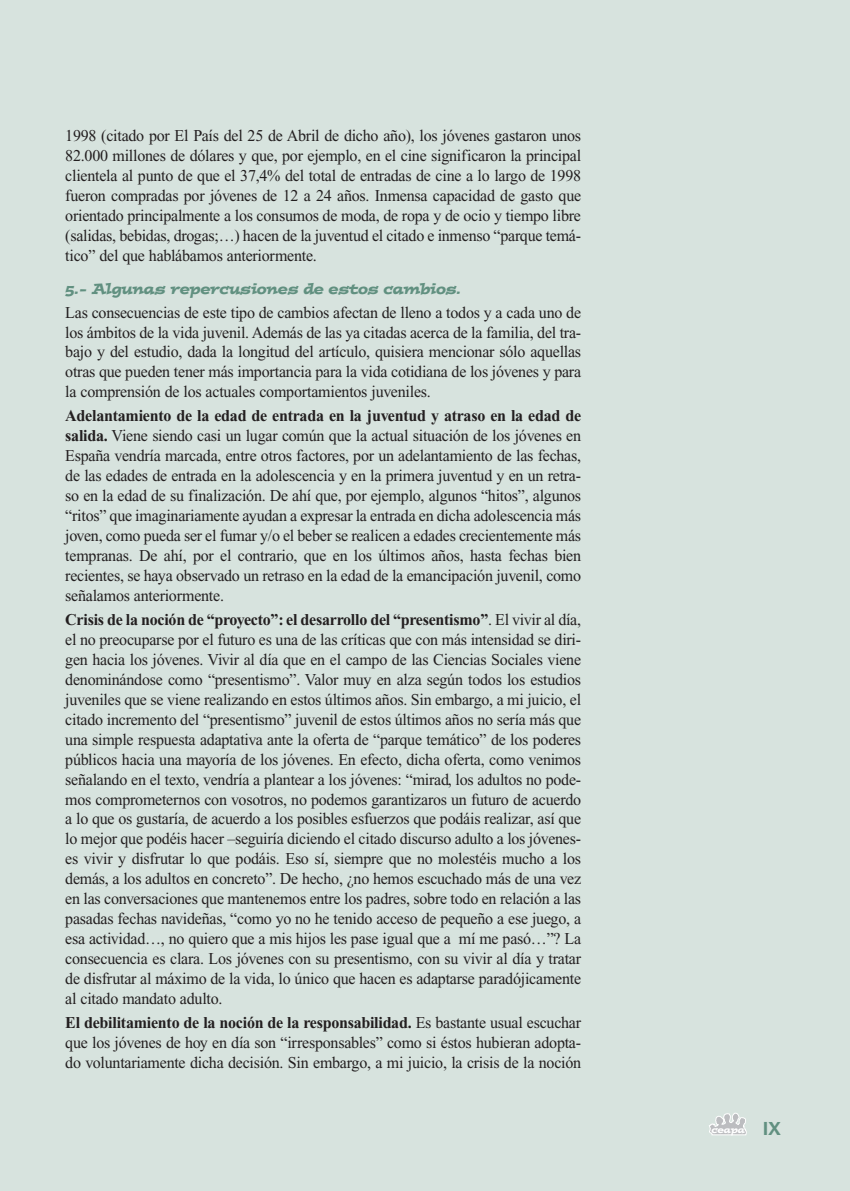
<style>
.page{position:relative;width:850px;height:1191px;background:#fff}
.page>*{position:absolute;margin:0;border:0;box-sizing:border-box;transform-origin:0 0}
.t1{font:16.5px/20px "Times";letter-spacing:-.015em;color:#231f20;text-align:justify}
.t2{font:700 16.5px "Times New Roman";letter-spacing:-.015em;color:#231f20}
.t3{font:italic 15px "Postino";letter-spacing:-.02em;color:#619080}
.t4{font:italic 9.45px "Postino";letter-spacing:-.01em;color:#fff}
.s1{font-family:"Times New Roman";font-weight:700}
.s2{font-family:"Times";font-weight:400}
.s3{font-family:"Univers";font-weight:700;font-style:normal;font-size:18px;color:#619080}
</style>
<div class="page">
<div style="left:0;top:1px;width:849px;height:1189px;background:#d7e3de"></div>
<svg style="left:709px;top:1112px;width:37px;height:22px"></svg>
<p class="t1" style="left:65px;top:127px;width:517px">1998 (citado por El País del 25 de Abril de dicho año), los jóvenes gastaron unos 82.000 millones de dólares y que, por ejemplo, en el cine significaron la principal clientela al punto de que el 37,4% del total de entradas de cine a lo largo de 1998 fueron compradas por jóvenes de 12 a 24 años. Inmensa capacidad de gasto que orientado principalmente a los consumos de moda, de ropa y de ocio y tiempo libre (salidas, bebidas, drogas;…) hacen de la juventud el citado e inmenso “parque temá&shy;tico” del que hablábamos anteriormente.</p>
<p class="t3" style="left:65px;top:284px;width:398px">5.- Algunas repercusiones de estos cambios.</p>
<p class="t1" style="left:65px;top:303px;width:517px">Las consecuencias de este tipo de cambios afectan de lleno a todos y a cada uno de los ámbitos de la vida juvenil. Además de las ya citadas acerca de la familia, del tra&shy;bajo y del estudio, dada la longitud del artículo, quisiera mencionar sólo aquellas otras que pueden tener más importancia para la vida cotidiana de los jóvenes y para la comprensión de los actuales comportamientos juveniles.</p>
<p class="t2" style="left:65px;top:410px;width:517px">Adelantamiento de la edad de entrada en la juventud y atraso en la edad de</p>
<p class="t1" style="left:65px;top:427px;width:517px"><span class="s1">salida.</span> Viene siendo casi un lugar común que la actual situación de los jóvenes en España vendría marcada, entre otros factores, por un adelantamiento de las fechas, de las edades de entrada en la adolescencia y en la primera juventud y en un retra&shy;so en la edad de su finalización. De ahí que, por ejemplo, algunos “hitos”, algunos “ritos” que imaginariamente ayudan a expresar la entrada en dicha adolescencia más joven, como pueda ser el fumar y/o el beber se realicen a edades crecientemente más tempranas. De ahí, por el contrario, que en los últimos años, hasta fechas bien recientes, se haya observado un retraso en la edad de la emancipación juvenil, como señalamos anteriormente.</p>
<p class="t2" style="left:65px;top:614px;width:517px">Crisis de la noción de “proyecto”: el desarrollo del “presentismo”<span class="s2">. El vivir al día,</span></p>
<p class="t1" style="left:65px;top:631px;width:517px">el no preocuparse por el futuro es una de las críticas que con más intensidad se diri&shy;gen hacia los jóvenes. Vivir al día que en el campo de las Ciencias Sociales viene denominándose como “presentismo”. Valor muy en alza según todos los estudios juveniles que se viene realizando en estos últimos años. Sin embargo, a mi juicio, el citado incremento del “presentismo” juvenil de estos últimos años no sería más que una simple respuesta adaptativa ante la oferta de “parque temático” de los poderes públicos hacia una mayoría de los jóvenes. En efecto, dicha oferta, como venimos señalando en el texto, vendría a plantear a los jóvenes: “mirad, los adultos no pode&shy;mos comprometernos con vosotros, no podemos garantizaros un futuro de acuerdo a lo que os gustaría, de acuerdo a los posibles esfuerzos que podáis realizar, así que lo mejor que podéis hacer –seguiría diciendo el citado discurso adulto a los jóvenes&shy;es vivir y disfrutar lo que podáis. Eso sí, siempre que no molestéis mucho a los demás, a los adultos en concreto”. De hecho, ¿no hemos escuchado más de una vez en las conversaciones que mantenemos entre los padres, sobre todo en relación a las pasadas fechas navideñas, “como yo no he tenido acceso de pequeño a ese juego, a esa actividad…, no quiero que a mis hijos les pase igual que a mí me pasó…”? La consecuencia es clara. Los jóvenes con su presentismo, con su vivir al día y tratar de disfrutar al máximo de la vida, lo único que hacen es adaptarse paradójicamente al citado mandato adulto.</p>
<p class="t2" style="left:65px;top:1016px;width:517px">El debilitamiento de la noción de la responsabilidad. <span class="s2">Es bastante usual escuchar</span></p>
<p class="t1" style="left:65px;top:1033px;width:517px">que los jóvenes de hoy en día son “irresponsables” como si éstos hubieran adopta&shy;do voluntariamente dicha decisión. Sin embargo, a mi juicio, la crisis de la noción</p>
<p class="t4" style="left:711px;top:1125px;width:71px">ceapa <span class="s3">IX</span></p>
</div>
